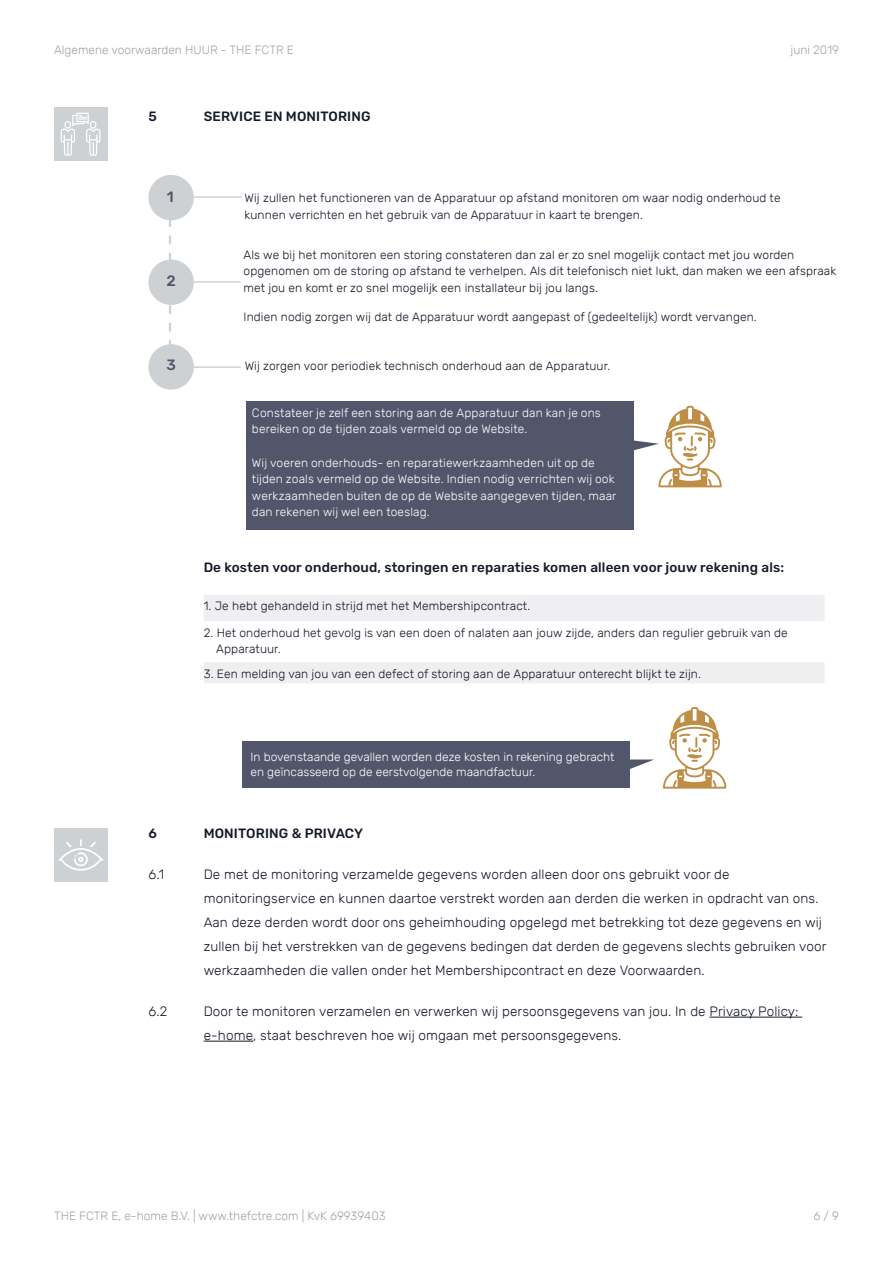
<style>
.page{position:relative;width:893px;height:1263px;background:#fff}
.page>*{position:absolute;margin:0;border:0;box-sizing:border-box;transform-origin:0 0}
.t1{font:500 15px "Rubik";color:#51566a}
.t2{font:300 13.5px/24px "Rubik";letter-spacing:.01em;color:#141a28}
.t3{font:500 13.5px "Rubik";letter-spacing:.01em;color:#141a28}
.t4{font:300 12px/16.5px "Rubik";letter-spacing:.01em;color:#141a28}
.t5{font:300 12px/16.5px "Rubik";letter-spacing:.01em;color:#fff}
.t6{font:300 12px "Rubik";color:#a4a1ab}
</style>
<div class="page">
<svg style="left:169px;top:220px;width:2px;height:124px"></svg>
<hr style="left:709px;top:1017px;width:93px;height:1px;background:#141a28">
<hr style="left:204px;top:1041px;width:49px;height:1px;background:#141a28">
<svg style="left:204px;top:595px;width:620px;height:88px;fill:#efeef0"></svg>
<hr style="left:171px;top:196px;width:71px;height:2px;background:#ced1d4">
<hr style="left:170px;top:281px;width:71px;height:2px;background:#ced1d4">
<hr style="left:170px;top:366px;width:71px;height:2px;background:#ced1d4">
<div style="left:148px;top:175px;width:46px;height:45px;background:#ced1d4;border-radius:50%"></div>
<div style="left:148px;top:259px;width:46px;height:46px;background:#ced1d4;border-radius:50%"></div>
<div style="left:148px;top:344px;width:46px;height:46px;background:#ced1d4;border-radius:50%"></div>
<div style="left:247px;top:401px;width:387px;height:128px;background:#51566a"></div>
<svg style="left:634px;top:406px;width:88px;height:81px"></svg>
<div style="left:54px;top:107px;width:54px;height:54px;background:#cdd1d4"></div>
<svg style="left:61px;top:113px;width:39px;height:43px"></svg>
<div style="left:54px;top:828px;width:54px;height:54px;background:#cdd1d4"></div>
<svg style="left:59px;top:839px;width:44px;height:32px"></svg>
<svg style="left:663px;top:707px;width:63px;height:82px"></svg>
<div style="left:242px;top:741px;width:387px;height:46px;background:#51566a"></div>
<svg style="left:629px;top:759px;width:25px;height:10px"></svg>
<p class="t6" style="left:54px;top:43px;width:241px">Algemene voorwaarden HUUR - THE FCTR E</p>
<p class="t3" style="left:148px;top:108px;width:10px">5</p>
<p class="t3" style="left:204px;top:108px;width:168px">SERVICE EN MONITORING</p>
<p class="t6" style="left:790px;top:43px;width:50px">juni 2019</p>
<p class="t1" style="left:167px;top:188px;width:8px">1</p>
<p class="t1" style="left:166px;top:272px;width:11px">2</p>
<p class="t1" style="left:166px;top:356px;width:11px">3</p>
<p class="t4" style="left:244px;top:190px;width:538px">Wij zullen het functioneren van de Apparatuur op afstand monitoren om waar nodig onderhoud te kunnen verrichten en het gebruik van de Apparatuur in kaart te brengen.</p>
<p class="t4" style="left:244px;top:246px;width:594px">Als we bij het monitoren een storing constateren dan zal er zo snel mogelijk contact met jou worden opgenomen om de storing op afstand te verhelpen. Als dit telefonisch niet lukt, dan maken we een afspraak met jou en komt er zo snel mogelijk een installateur bij jou langs.</p>
<p class="t4" style="left:244px;top:309px;width:515px">Indien nodig zorgen wij dat de Apparatuur wordt aangepast of (gedeeltelijk) wordt vervangen.</p>
<p class="t4" style="left:245px;top:357px;width:367px">Wij zorgen voor periodiek technisch onderhoud aan de Apparatuur.</p>
<p class="t5" style="left:252px;top:404px;width:350px">Constateer je zelf een storing aan de Apparatuur dan kan je ons bereiken op de tijden zoals vermeld op de Website.</p>
<p class="t5" style="left:252px;top:454px;width:366px">Wij voeren onderhouds- en reparatiewerkzaamheden uit op de tijden zoals vermeld op de Website. Indien nodig verrichten wij ook werkzaamheden buiten de op de Website aangegeven tijden, maar dan rekenen wij wel een toeslag.</p>
<p class="t3" style="left:204px;top:559px;width:582px">De kosten voor onderhoud, storingen en reparaties komen alleen voor jouw rekening als:</p>
<p class="t4" style="left:204px;top:598px;width:328px">1. Je hebt gehandeld in strijd met het Membershipcontract.</p>
<p class="t4" style="left:216px;top:624px;width:573px;text-indent:-13px">2. Het onderhoud het gevolg is van een doen of nalaten aan jouw zijde, anders dan regulier gebruik van de<br>Apparatuur.</p>
<p class="t4" style="left:204px;top:666px;width:499px">3. Een melding van jou van een defect of storing aan de Apparatuur onterecht blijkt te zijn.</p>
<p class="t5" style="left:251px;top:749px;width:366px;line-height:15px">In bovenstaande gevallen worden deze kosten in rekening gebracht en geïncasseerd op de eerstvolgende maandfactuur.</p>
<p class="t3" style="left:148px;top:826px;width:10px">6</p>
<p class="t3" style="left:204px;top:826px;width:161px">MONITORING &amp; PRIVACY</p>
<p class="t2" style="left:148px;top:863px;width:17px">6.1</p>
<p class="t2" style="left:204px;top:863px;width:624px">De met de monitoring verzamelde gegevens worden alleen door ons gebruikt voor de monitoringservice en kunnen daartoe verstrekt worden aan derden die werken in opdracht van ons.<br>Aan deze derden wordt door ons geheimhouding opgelegd met betrekking tot deze gegevens en wij zullen bij het verstrekken van de gegevens bedingen dat derden de gegevens slechts gebruiken voor werkzaamheden die vallen onder het Membershipcontract en deze Voorwaarden.</p>
<p class="t2" style="left:148px;top:1000px;width:20px">6.2</p>
<p class="t2" style="left:204px;top:1000px;width:596px">Door te monitoren verzamelen en verwerken wij persoonsgegevens van jou. In de Privacy Policy: e-home, staat beschreven hoe wij omgaan met persoonsgegevens.</p>
<p class="t6" style="left:54px;top:1209px;width:333px">THE FCTR E, e-home B.V. | www.thefctre.com | KvK 69939403</p>
<p class="t6" style="left:813px;top:1209px;width:27px">6 / 9</p>
</div>
